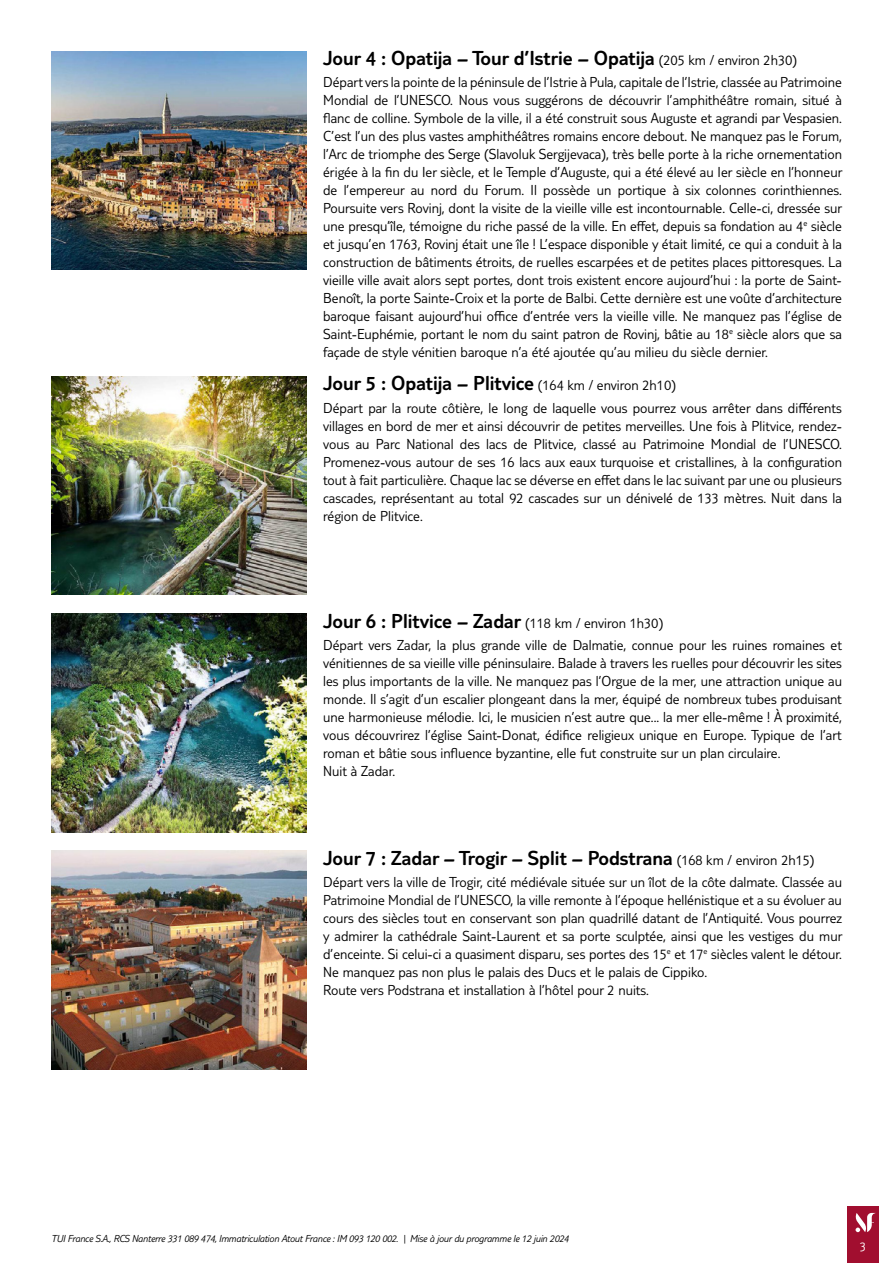
<style>
.page{position:relative;width:893px;height:1263px;background:#fff}
.page>*{position:absolute;margin:0;border:0;box-sizing:border-box;transform-origin:0 0}
.t1{font:300 21px "TUI Type";color:#000}
.t2{font:300 15px/18px "TUI Type";color:#000;text-align:justify}
.t3{font:300 13.5px "TUI Type";color:#fff}
.t4{font:italic 300 10.5px "TUI Type";letter-spacing:-.02em;color:#000}
.s1{font-size:15px}
</style>
<div class="page">
<div style="left:847px;top:1206px;width:32px;height:57px;background:#a10e2f"></div>
<svg style="left:855px;top:1213px;width:21px;height:19px"></svg>
<img style="left:51px;top:51px;width:255px;height:219px">
<img style="left:51px;top:376px;width:255px;height:219px">
<img style="left:51px;top:613px;width:255px;height:219px">
<img style="left:51px;top:851px;width:255px;height:218px">
<h1 class="t1" style="left:323px;top:46px;width:475px">Jour 4 : Opatija – Tour d’Istrie – Opatija <span class="s1">(205 km / environ 2h30)</span></h1>
<p class="t2" style="left:323px;top:73px;width:521px">Départ vers la pointe de la péninsule de l’Istrie à Pula, capitale de l’Istrie, classée au Patrimoine Mondial de l’UNESCO. Nous vous suggérons de découvrir l’amphithéâtre romain, situé à flanc de colline. Symbole de la ville, il a été construit sous Auguste et agrandi par Vespasien.<br>C’est l’un des plus vastes amphithéâtres romains encore debout. Ne manquez pas le Forum, l’Arc de triomphe des Serge (Slavoluk Sergijevaca), très belle porte à la riche ornementation érigée à la fin du Ier siècle, et le Temple d’Auguste, qui a été élevé au Ier siècle en l’honneur de l’empereur au nord du Forum. Il possède un portique à six colonnes corinthiennes.<br>Poursuite vers Rovinj, dont la visite de la vieille ville est incontournable. Celle-ci, dressée sur une presqu’île, témoigne du riche passé de la ville. En effet, depuis sa fondation au 4<sup>e</sup> siècle et jusqu’en 1763, Rovinj était une île ! L’espace disponible y était limité, ce qui a conduit à la construction de bâtiments étroits, de ruelles escarpées et de petites places pittoresques. La vieille ville avait alors sept portes, dont trois existent encore aujourd’hui : la porte de Saint-Benoît, la porte Sainte-Croix et la porte de Balbi. Cette dernière est une voûte d’architecture baroque faisant aujourd’hui office d’entrée vers la vieille ville. Ne manquez pas l’église de Saint-Euphémie, portant le nom du saint patron de Rovinj, bâtie au 18<sup>e</sup> siècle alors que sa façade de style vénitien baroque n’a été ajoutée qu’au milieu du siècle dernier.</p>
<h1 class="t1" style="left:323px;top:371px;width:354px">Jour 5 : Opatija – Plitvice <span class="s1">(164 km / environ 2h10)</span></h1>
<p class="t2" style="left:323px;top:398px;width:520px">Départ par la route côtière, le long de laquelle vous pourrez vous arrêter dans différents villages en bord de mer et ainsi découvrir de petites merveilles. Une fois à Plitvice, rendez&shy;vous au Parc National des lacs de Plitvice, classé au Patrimoine Mondial de l’UNESCO.<br>Promenez-vous autour de ses 16 lacs aux eaux turquoise et cristallines, à la configuration tout à fait particulière. Chaque lac se déverse en effet dans le lac suivant par une ou plusieurs cascades, représentant au total 92 cascades sur un dénivelé de 133 mètres. Nuit dans la région de Plitvice.</p>
<h1 class="t1" style="left:323px;top:609px;width:342px">Jour 6 : Plitvice – Zadar <span class="s1">(118 km / environ 1h30)</span></h1>
<p class="t2" style="left:323px;top:636px;width:520px;text-align:left">Départ vers Zadar, la plus grande ville de Dalmatie, connue pour les ruines romaines et vénitiennes de sa vieille ville péninsulaire. Balade à travers les ruelles pour découvrir les sites les plus importants de la ville. Ne manquez pas l’Orgue de la mer, une attraction unique au monde. Il s’agit d’un escalier plongeant dans la mer, équipé de nombreux tubes produisant une harmonieuse mélodie. Ici, le musicien n’est autre que... la mer elle-même ! À proximité, vous découvrirez l’église Saint-Donat, édifice religieux unique en Europe. Typique de l’art roman et bâtie sous influence byzantine, elle fut construite sur un plan circulaire.<br>Nuit à Zadar.</p>
<h1 class="t1" style="left:323px;top:846px;width:493px">Jour 7 : Zadar – Trogir – Split – Podstrana <span class="s1">(168 km / environ 2h15)</span></h1>
<p class="t2" style="left:323px;top:873px;width:521px;text-align:left">Départ vers la ville de Trogir, cité médiévale située sur un îlot de la côte dalmate. Classée au Patrimoine Mondial de l’UNESCO, la ville remonte à l’époque hellénistique et a su évoluer au cours des siècles tout en conservant son plan quadrillé datant de l’Antiquité. Vous pourrez y admirer la cathédrale Saint-Laurent et sa porte sculptée, ainsi que les vestiges du mur d’enceinte. Si celui-ci a quasiment disparu, ses portes des 15<sup>e</sup> et 17<sup>e</sup> siècles valent le détour.<br>Ne manquez pas non plus le palais des Ducs et le palais de Cippiko.<br>Route vers Podstrana et installation à l’hôtel pour 2 nuits.</p>
<p class="t4" style="left:51px;top:1232px;width:519px">TUI France S.A., RCS Nanterre 331 089 474, Immatriculation Atout France : IM 093 120 002. | Mise à jour du programme le 12 juin 2024</p>
<p class="t3" style="left:860px;top:1239px;width:8px">3</p>
</div>
